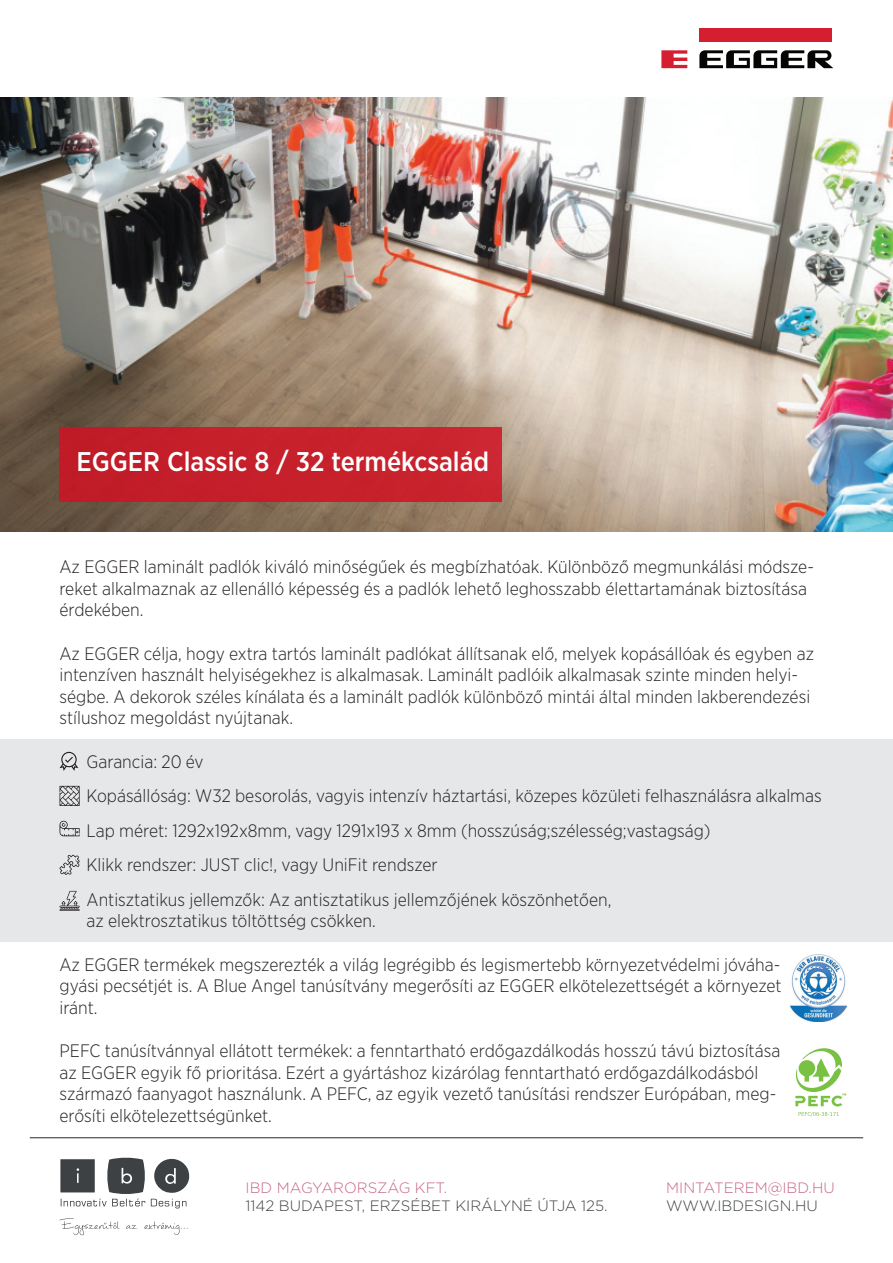
<style>
.page{position:relative;width:893px;height:1263px;background:#fff}
.page>*{position:absolute;margin:0;border:0;box-sizing:border-box;transform-origin:0 0}
.t1{font:500 27px "Gotham Narrow";color:#fff}
.t2{font:300 18px/21.6px "Gotham Narrow";color:#231f20}
.t3{font:300 15px "Gotham";color:#3f4145}
.t4{font:300 15px "Gotham";color:#c76686}
</style>
<div class="page">
<div style="left:699px;top:29px;width:132px;height:13px;background:#d51f30"></div>
<svg style="left:661px;top:50px;width:26px;height:18px"></svg>
<svg style="left:699px;top:50px;width:134px;height:18px"></svg>
<svg style="left:60px;top:1158px;width:129px;height:77px"></svg>
<hr style="left:30px;top:1137px;width:833px;height:1px;background:#3f4145">
<div style="left:0;top:739px;width:893px;height:203px;background:#e6e7e9"></div>
<img style="left:0;top:97px;width:893px;height:434px">
<div style="left:60px;top:427px;width:442px;height:75px;background:#c6202b"></div>
<svg style="left:60px;top:752px;width:18px;height:19px"></svg>
<svg style="left:60px;top:786px;width:20px;height:20px"></svg>
<svg style="left:60px;top:821px;width:20px;height:15px"></svg>
<svg style="left:60px;top:855px;width:20px;height:20px"></svg>
<svg style="left:60px;top:891px;width:20px;height:20px"></svg>
<img style="left:790px;top:955px;width:56px;height:66px">
<svg style="left:795px;top:1048px;width:51px;height:58px"></svg>
<svg style="left:798px;top:1112px;width:41px;height:4px"></svg>
<p class="t1" style="left:77px;top:445px;width:414px">EGGER Classic 8 / 32 termékcsalád</p>
<p class="t2" style="left:60px;top:556px;width:756px">Az EGGER laminált padlók kiváló minőségűek és megbízhatóak. Különböző megmunkálási módsze&shy;reket alkalmaznak az ellenálló képesség és a padlók lehető leghosszabb élettartamának biztosítása érdekében.</p>
<p class="t2" style="left:60px;top:642px;width:756px">Az EGGER célja, hogy extra tartós laminált padlókat állítsanak elő, melyek kopásállóak és egyben az intenzíven használt helyiségekhez is alkalmasak. Laminált padlóik alkalmasak szinte minden helyi&shy;ségbe. A dekorok széles kínálata és a laminált padlók különböző mintái által minden lakberendezési stílushoz megoldást nyújtanak.</p>
<p class="t2" style="left:87px;top:750px;width:119px">Garancia: 20 év</p>
<p class="t2" style="left:87px;top:785px;width:737px">Kopásállóság: W32 besorolás, vagyis intenzív háztartási, közepes közületi felhasználásra alkalmas</p>
<p class="t2" style="left:87px;top:819px;width:626px">Lap méret: 1292x192x8mm, vagy 1291x193 x 8mm (hosszúság;szélesség;vastagság)</p>
<p class="t2" style="left:87px;top:854px;width:353px">Klikk rendszer: JUST clic!, vagy UniFit rendszer</p>
<p class="t2" style="left:87px;top:888px;width:526px">Antisztatikus jellemzők: Az antisztatikus jellemzőjének köszönhetően, az elektrosztatikus töltöttség csökken.</p>
<p class="t2" style="left:60px;top:953px;width:724px;text-align:justify">Az EGGER termékek megszerezték a világ legrégibb és legismertebb környezetvédelmi jóváha&shy;gyási pecsétjét is. A Blue Angel tanúsítvány megerősíti az EGGER elkötelezettségét a környezet iránt.</p>
<p class="t2" style="left:60px;top:1039px;width:722px">PEFC tanúsítvánnyal ellátott termékek: a fenntartható erdőgazdálkodás hosszú távú biztosítása az EGGER egyik fő prioritása. Ezért a gyártáshoz kizárólag fenntartható erdőgazdálkodásból származó faanyagot használunk. A PEFC, az egyik vezető tanúsítási rendszer Európában, meg&shy;erősíti elkötelezettségünket.</p>
<p class="t4" style="left:246px;top:1179px;width:203px">IBD MAGYARORSZÁG KFT.</p>
<p class="t3" style="left:246px;top:1197px;width:364px">1142 BUDAPEST, ERZSÉBET KIRÁLYNÉ ÚTJA 125.</p>
<p class="t4" style="left:666px;top:1178px;width:170px">MINTATEREM@IBD.HU</p>
<p class="t3" style="left:666px;top:1196px;width:153px">WWW.IBDESIGN.HU</p>
</div>
